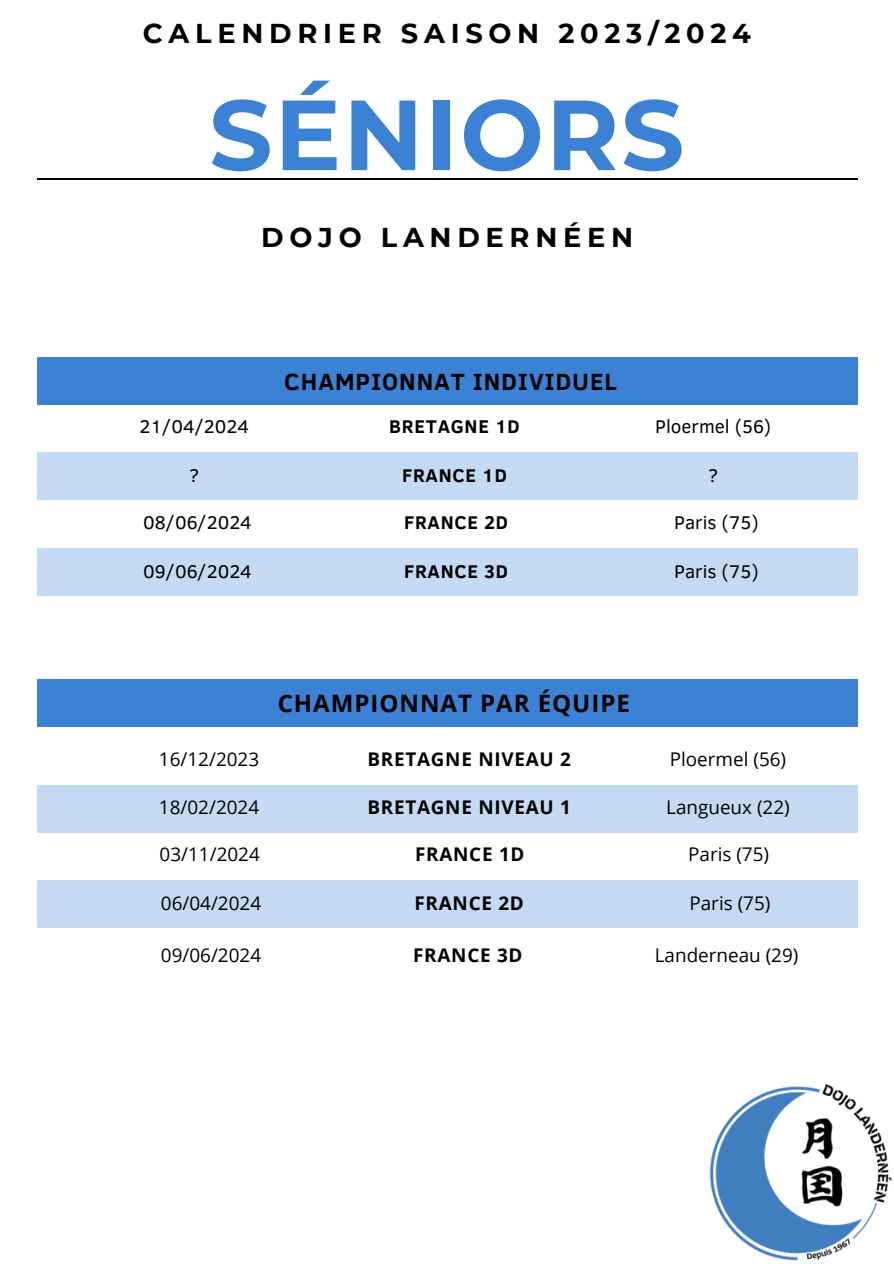
<style>
.page{position:relative;width:894px;height:1264px;background:#fff}
.page>*{position:absolute;margin:0;border:0;box-sizing:border-box;transform-origin:0 0}
.t1{font:700 99.3px "Montserrat";letter-spacing:.02em;color:#3b82d5}
.t2{font:700 27.3px "Montserrat";letter-spacing:.21em;color:#000}
.t3{font:700 24px "Clear Sans";letter-spacing:.04em;color:#000}
.t4{font:700 24px "Open Sans";letter-spacing:.04em;color:#000}
.t5{font:18.9px "Open Sans";color:#000}
.t6{font:18.9px "Clear Sans";color:#000}
.t7{font:700 18.9px "Open Sans";letter-spacing:.04em;color:#000}
.t8{font:700 18.9px "Clear Sans";letter-spacing:.04em;color:#000}
</style>
<div class="page">
<div style="left:0;top:357px;width:893px;height:47px;background:#3b82d5"></div>
<div style="left:0;top:452px;width:893px;height:48px;background:#c4d9f2"></div>
<div style="left:3px;top:548px;width:890px;height:47px;background:#c4d9f2"></div>
<div style="left:3px;top:679px;width:890px;height:47px;background:#3b82d5"></div>
<div style="left:7px;top:785px;width:886px;height:47px;background:#c4d9f2"></div>
<div style="left:7px;top:880px;width:886px;height:48px;background:#c4d9f2"></div>
<div style="left:857px;top:0;width:36px;height:1263px;background:#fff"></div>
<hr style="left:36px;top:178px;width:821px;height:1px;background:#000">
<img style="left:709px;top:1084px;width:183px;height:177px">
<div style="left:0;top:4px;width:36px;height:1259px;background:#fff"></div>
<p class="t2" style="left:143px;top:16px;width:609px">CALENDRIER SAISON 2023/2024</p>
<p class="t1" style="left:209px;top:74px;width:476px">SÉNIORS</p>
<p class="t2" style="left:261px;top:220px;width:373px">DOJO LANDERNÉEN</p>
<p class="t6" style="left:140px;top:413px;width:111px">21/04/2024</p>
<p class="t6" style="left:189px;top:461px;width:11px">?</p>
<p class="t6" style="left:143px;top:508px;width:110px">08/06/2024</p>
<p class="t6" style="left:143px;top:557px;width:110px">09/06/2024</p>
<p class="t3" style="left:284px;top:364px;width:334px">CHAMPIONNAT INDIVIDUEL</p>
<p class="t8" style="left:389px;top:413px;width:132px">BRETAGNE 1D</p>
<p class="t6" style="left:655px;top:413px;width:118px">Ploermel (56)</p>
<p class="t8" style="left:402px;top:461px;width:106px">FRANCE 1D</p>
<p class="t6" style="left:708px;top:461px;width:11px">?</p>
<p class="t8" style="left:404px;top:508px;width:105px">FRANCE 2D</p>
<p class="t6" style="left:674px;top:508px;width:86px">Paris (75)</p>
<p class="t8" style="left:404px;top:557px;width:105px">FRANCE 3D</p>
<p class="t6" style="left:674px;top:557px;width:86px">Paris (75)</p>
<p class="t5" style="left:159px;top:745px;width:102px">16/12/2023</p>
<p class="t5" style="left:159px;top:794px;width:102px">18/02/2024</p>
<p class="t4" style="left:277px;top:686px;width:353px">CHAMPIONNAT PAR ÉQUIPE</p>
<p class="t7" style="left:367px;top:745px;width:205px">BRETAGNE NIVEAU 2</p>
<p class="t5" style="left:669px;top:745px;width:118px">Ploermel (56)</p>
<p class="t7" style="left:367px;top:794px;width:205px">BRETAGNE NIVEAU 1</p>
<p class="t5" style="left:666px;top:794px;width:125px">Langueux (22)</p>
<p class="t5" style="left:160px;top:841px;width:102px">03/11/2024</p>
<p class="t7" style="left:415px;top:841px;width:111px">FRANCE 1D</p>
<p class="t5" style="left:688px;top:841px;width:82px">Paris (75)</p>
<p class="t5" style="left:161px;top:889px;width:102px">06/04/2024</p>
<p class="t7" style="left:414px;top:889px;width:111px">FRANCE 2D</p>
<p class="t5" style="left:689px;top:889px;width:82px">Paris (75)</p>
<p class="t5" style="left:161px;top:941px;width:102px">09/06/2024</p>
<p class="t7" style="left:413px;top:941px;width:111px">FRANCE 3D</p>
<p class="t5" style="left:654px;top:941px;width:145px">Landerneau (29)</p>
</div>
